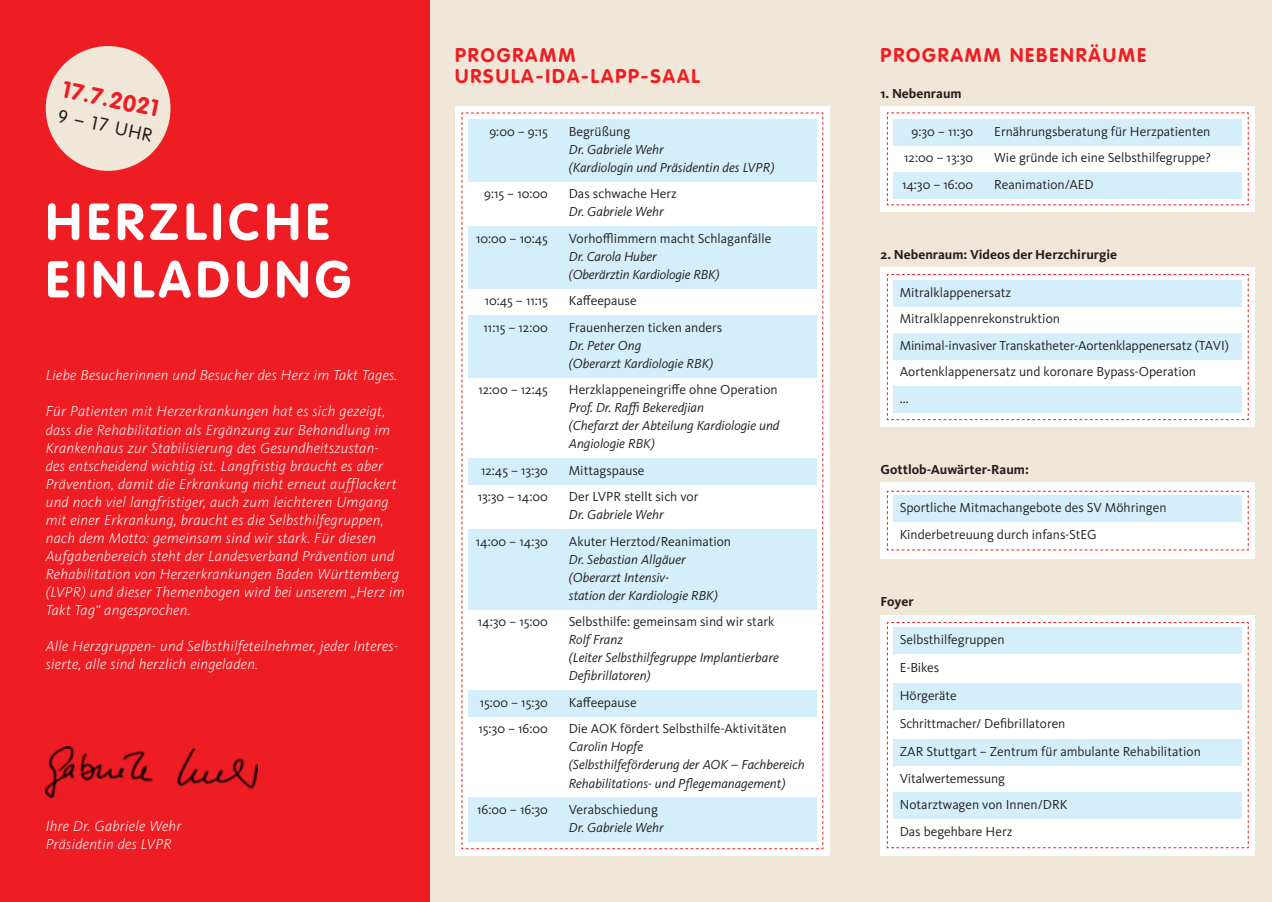
<style>
.page{position:relative;width:1272px;height:902px;background:#fff}
.page>*{position:absolute;margin:0;border:0;box-sizing:border-box;transform-origin:0 0}
.t1{font:51px/57.6px "VAG Rounded Bold";letter-spacing:.1em;color:#fff}
.t2{font:23.25px "VAG Rounded Bold";color:#ee1d23}
.t3{font:19.5px/21px "VAG Rounded Bold";letter-spacing:.1em;color:#ee1d23}
.t4{font:300 18.3px "VAG Rounded";color:#231f20}
.t5{font:italic 300 15px/18px "Kievit Pro";letter-spacing:.02em;color:#fff}
.Paragraph_Style_1{font:13.5px/18px "Kievit Pro";color:#231f20}
.Paragraph_Style_1-2{font:italic 13.5px/18px "Kievit Pro";color:#231f20}
.t6{font:700 13.5px "Kievit Pro";color:#231f20}
.s1{font-style:normal}
.s2{font-style:italic}
</style>
<div class="page">
<div style="left:429px;top:0;width:842px;height:901px;background:#f1e7d8"></div>
<div style="left:0;top:0;width:429px;height:901px;background:#ee1d23"></div>
<div style="left:46px;top:46px;width:124px;height:125px;background:#f1e7d8;border-radius:50%"></div>
<img style="left:46px;top:746px;width:212px;height:51px">
<div style="left:880px;top:106px;width:374px;height:105px;background:#fff"></div>
<svg style="left:886px;top:112px;width:362px;height:93px"></svg>
<div style="left:893px;top:119px;width:349px;height:26px;background:#d4effb"></div>
<div style="left:893px;top:172px;width:349px;height:26px;background:#d4effb"></div>
<div style="left:880px;top:267px;width:374px;height:160px;background:#fff"></div>
<svg style="left:886px;top:274px;width:362px;height:146px"></svg>
<div style="left:893px;top:280px;width:349px;height:26px;background:#d4effb"></div>
<div style="left:893px;top:333px;width:349px;height:26px;background:#d4effb"></div>
<div style="left:893px;top:386px;width:349px;height:26px;background:#d4effb"></div>
<div style="left:880px;top:482px;width:374px;height:76px;background:#fff"></div>
<svg style="left:886px;top:490px;width:362px;height:60px"></svg>
<div style="left:893px;top:495px;width:349px;height:26px;background:#d4effb"></div>
<div style="left:880px;top:614px;width:374px;height:241px;background:#fff"></div>
<svg style="left:886px;top:622px;width:362px;height:226px"></svg>
<div style="left:893px;top:627px;width:349px;height:26px;background:#d4effb"></div>
<div style="left:893px;top:683px;width:349px;height:26px;background:#d4effb"></div>
<div style="left:893px;top:739px;width:349px;height:26px;background:#d4effb"></div>
<div style="left:893px;top:792px;width:349px;height:26px;background:#d4effb"></div>
<div style="left:455px;top:106px;width:374px;height:749px;background:#fff"></div>
<svg style="left:461px;top:112px;width:362px;height:737px"></svg>
<div style="left:468px;top:119px;width:348px;height:62px;background:#d4effb"></div>
<div style="left:468px;top:226px;width:348px;height:62px;background:#d4effb"></div>
<div style="left:468px;top:315px;width:348px;height:62px;background:#d4effb"></div>
<div style="left:468px;top:458px;width:348px;height:26px;background:#d4effb"></div>
<div style="left:468px;top:529px;width:348px;height:80px;background:#d4effb"></div>
<div style="left:468px;top:690px;width:348px;height:26px;background:#d4effb"></div>
<div style="left:468px;top:797px;width:348px;height:44px;background:#d4effb"></div>
<p class="t2" style="left:65px;top:75px;width:100px;rotate:12deg">17.7.2021</p>
<p class="t4" style="left:60px;top:105px;width:97px;rotate:12deg">9 Ð 17 UHR</p>
<p class="t1" style="left:46px;top:193px;width:307px">HERZLICHE<br>EINLADUNG</p>
<p class="t5" style="left:46px;top:366px;width:353px">Liebe Besucherinnen und Besucher des Herz im Takt Tages.</p>
<p class="t5" style="left:46px;top:402px;width:360px">Für Patienten mit Herzerkrankungen hat es sich gezeigt, dass die Rehabilitation als Ergänzung zur Behandlung im Krankenhaus zur Stabilisierung des Gesundheitszustan-<br>des entscheidend wichtig ist. Langfristig braucht es aber Prävention, damit die Erkrankung nicht erneut aufflackert und noch viel langfristiger, auch zum leichteren Umgang mit einer Erkrankung, braucht es die Selbsthilfegruppen, nach dem Motto: gemeinsam sind wir stark. Für diesen Aufgabenbereich steht der Landesverband Prävention und Rehabilitation von Herzerkrankungen Baden Württemberg (LVPR) und dieser Themenbogen wird bei unserem „Herz im Takt Tag“ angesprochen.</p>
<p class="t5" style="left:46px;top:636px;width:354px">Alle Herzgruppen- und Selbsthilfeteilnehmer, jeder Interes&shy;sierte, alle sind herzlich eingeladen.</p>
<p class="t5" style="left:46px;top:816px;width:137px">Ihre Dr. Gabriele Wehr</p>
<p class="t5" style="left:46px;top:834px;width:127px">Präsidentin des LVPR</p>
<p class="t3" style="left:455px;top:44px;width:246px">PROGRAMM<br>URSULA-IDA-LAPP-SAAL</p>
<p class="t3" style="left:880px;top:44px;width:267px">PROGRAMM NEBENRÄUME</p>
<p class="t6" style="left:880px;top:85px;width:83px">1. Nebenraum</p>
<p class="Paragraph_Style_1" style="left:489px;top:122px;width:60px">9:00 – 9:15</p>
<p class="Paragraph_Style_1-2" style="left:569px;top:122px;width:207px"><span class="s1">Begrüßung<br></span>Dr. Gabriele Wehr<br>(Kardiologin und Präsidentin des LVPR)</p>
<p class="Paragraph_Style_1" style="left:484px;top:184px;width:65px">9:15 – 10:00</p>
<p class="Paragraph_Style_1" style="left:569px;top:184px;width:109px">Das schwache Herz<br><span class="s2">Dr. Gabriele Wehr</span></p>
<p class="Paragraph_Style_1" style="left:476px;top:229px;width:73px">10:00 – 10:45</p>
<p class="Paragraph_Style_1-2" style="left:569px;top:229px;width:204px"><span class="s1">Vorhofflimmern macht Schlaganfälle<br></span>Dr. Carola Huber<br>(Oberärztin Kardiologie RBK)</p>
<p class="Paragraph_Style_1" style="left:484px;top:291px;width:65px">10:45 – 11:15</p>
<p class="Paragraph_Style_1" style="left:569px;top:291px;width:69px">Kaffeepause</p>
<p class="Paragraph_Style_1" style="left:483px;top:318px;width:66px">11:15 – 12:00</p>
<p class="Paragraph_Style_1-2" style="left:569px;top:318px;width:155px"><span class="s1">Frauenherzen ticken anders<br></span>Dr. Peter Ong<br>(Oberarzt Kardiologie RBK)</p>
<p class="Paragraph_Style_1" style="left:478px;top:380px;width:71px">12:00 – 12:45</p>
<p class="Paragraph_Style_1-2" style="left:569px;top:380px;width:212px"><span class="s1">Herzklappeneingriffe ohne Operation<br></span>Prof. Dr. Raffi Bekeredjian<br>(Chefarzt der Abteilung Kardiologie und<br>Angiologie RBK)</p>
<p class="Paragraph_Style_1" style="left:481px;top:461px;width:68px">12:45 – 13:30</p>
<p class="Paragraph_Style_1" style="left:569px;top:461px;width:77px">Mittagspause</p>
<p class="Paragraph_Style_1" style="left:477px;top:487px;width:72px">13:30 – 14:00</p>
<p class="Paragraph_Style_1" style="left:569px;top:487px;width:131px">Der LVPR stellt sich vor<br><span class="s2">Dr. Gabriele Wehr</span></p>
<p class="Paragraph_Style_1" style="left:476px;top:532px;width:73px">14:00 – 14:30</p>
<p class="Paragraph_Style_1-2" style="left:569px;top:532px;width:164px"><span class="s1">Akuter Herztod/Reanimation<br></span>Dr. Sebastian Allgäuer (Oberarzt Intensiv-<br>station der Kardiologie RBK)</p>
<p class="Paragraph_Style_1" style="left:478px;top:612px;width:72px">14:30 – 15:00</p>
<p class="Paragraph_Style_1-2" style="left:569px;top:612px;width:211px"><span class="s1">Selbsthilfe: gemeinsam sind wir stark<br></span>Rolf Franz<br>(Leiter Selbsthilfegruppe Implantierbare<br>Defibrillatoren)</p>
<p class="Paragraph_Style_1" style="left:479px;top:693px;width:70px">15:00 – 15:30</p>
<p class="Paragraph_Style_1" style="left:569px;top:693px;width:69px">Kaffeepause</p>
<p class="Paragraph_Style_1" style="left:478px;top:719px;width:71px">15:30 – 16:00</p>
<p class="Paragraph_Style_1-2" style="left:569px;top:719px;width:237px"><span class="s1">Die AOK fördert Selbsthilfe-Aktivitäten </span>Carolin Hopfe<br>(Selbsthilfeförderung der AOK – Fachbereich Rehabilitations- und Pflegemanagement)</p>
<p class="Paragraph_Style_1" style="left:477px;top:800px;width:72px">16:00 – 16:30</p>
<p class="Paragraph_Style_1-2" style="left:569px;top:800px;width:96px"><span class="s1">Verabschiedung<br></span>Dr. Gabriele Wehr</p>
<p class="Paragraph_Style_1" style="left:911px;top:122px;width:63px">9:30 – 11:30</p>
<p class="Paragraph_Style_1" style="left:994px;top:122px;width:218px">Ernährungsberatung für Herzpatienten</p>
<p class="Paragraph_Style_1" style="left:904px;top:148px;width:71px">12:00 – 13:30</p>
<p class="Paragraph_Style_1" style="left:994px;top:148px;width:218px">Wie gründe ich eine Selbsthilfegruppe?</p>
<p class="Paragraph_Style_1" style="left:902px;top:175px;width:73px">14:30 – 16:00</p>
<p class="Paragraph_Style_1" style="left:994px;top:175px;width:101px">Reanimation/AED</p>
<p class="t6" style="left:880px;top:246px;width:238px">2. Nebenraum: Videos der Herzchirurgie</p>
<p class="Paragraph_Style_1" style="left:899px;top:283px;width:113px">Mitralklappenersatz</p>
<p class="Paragraph_Style_1" style="left:899px;top:309px;width:162px">Mitralklappenrekonstruktion</p>
<p class="Paragraph_Style_1" style="left:899px;top:336px;width:330px">Minimal-invasiver Transkatheter-Aortenklappenersatz (TAVI)</p>
<p class="Paragraph_Style_1" style="left:899px;top:362px;width:298px">Aortenklappenersatz und koronare Bypass-Operation</p>
<p class="Paragraph_Style_1" style="left:899px;top:389px;width:10px">...</p>
<p class="t6" style="left:880px;top:461px;width:150px">Gottlob-Auwärter-Raum:</p>
<p class="Paragraph_Style_1" style="left:899px;top:498px;width:268px">Sportliche Mitmachangebote des SV Möhringen</p>
<p class="Paragraph_Style_1" style="left:899px;top:525px;width:198px">Kinderbetreuung durch infans-StEG</p>
<p class="t6" style="left:880px;top:593px;width:35px">Foyer</p>
<p class="Paragraph_Style_1" style="left:899px;top:630px;width:106px">Selbsthilfegruppen</p>
<p class="Paragraph_Style_1" style="left:899px;top:658px;width:41px">E-Bikes</p>
<p class="Paragraph_Style_1" style="left:899px;top:686px;width:59px">Hörgeräte</p>
<p class="Paragraph_Style_1" style="left:899px;top:714px;width:167px">Schrittmacher/ Defibrillatoren</p>
<p class="Paragraph_Style_1" style="left:899px;top:742px;width:302px">ZAR Stuttgart – Zentrum für ambulante Rehabilitation</p>
<p class="Paragraph_Style_1" style="left:899px;top:769px;width:107px">Vitalwertemessung</p>
<p class="Paragraph_Style_1" style="left:899px;top:795px;width:169px">Notarztwagen von Innen/DRK</p>
<p class="Paragraph_Style_1" style="left:899px;top:822px;width:114px">Das begehbare Herz</p>
</div>
